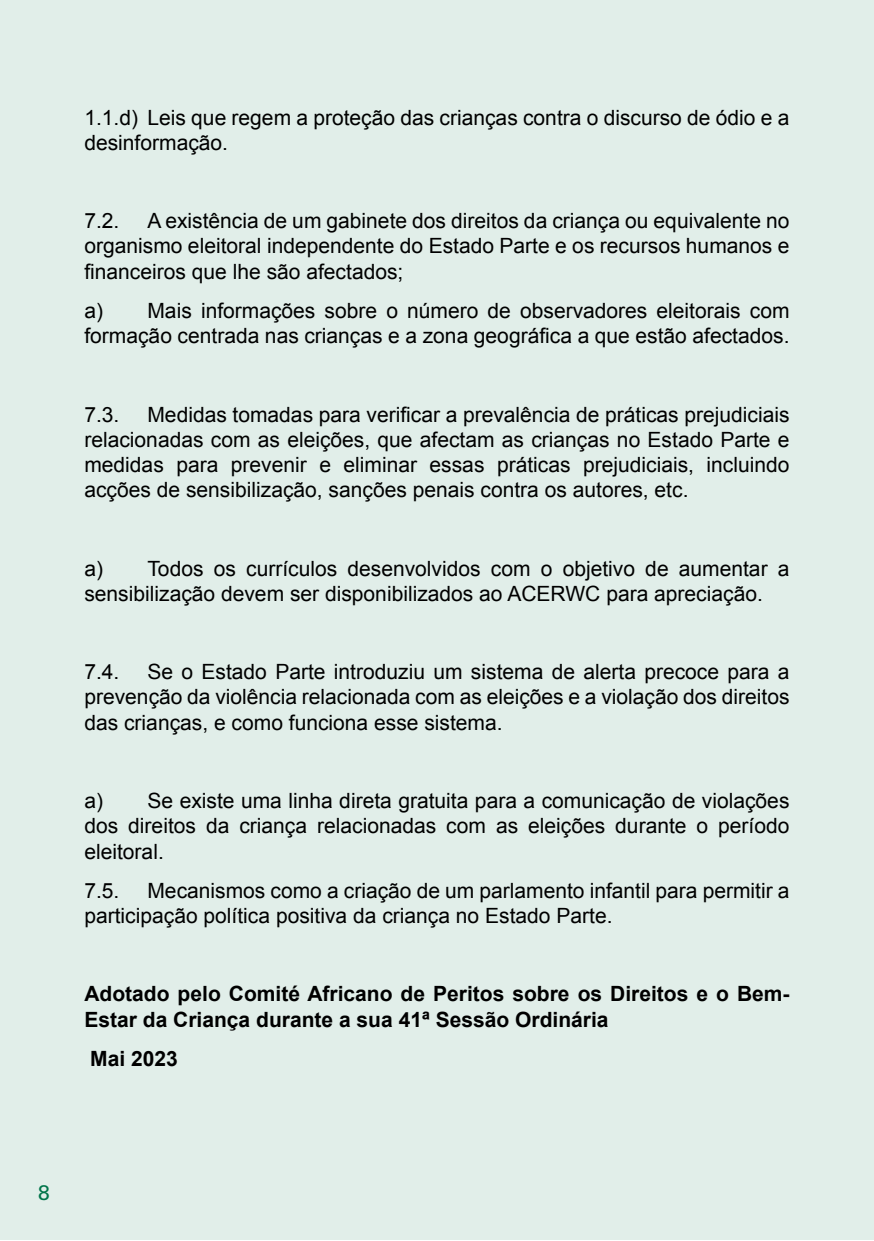
<style>
.page{position:relative;width:874px;height:1241px;background:#fff}
.page>*{position:absolute;margin:0;border:0;box-sizing:border-box;transform-origin:0 0}
.t1{font:21px/25.2px "Arial";color:#000}
.t2{font:700 21px/25.2px "Arial";color:#000}
.t3{font:21px "Univers";color:#00754a}
</style>
<div class="page">
<div style="left:0;top:0;width:872px;height:1239px;background:#e1eee9"></div>
<p class="t1" style="left:84px;top:105px;width:706px">1.1.d) Leis que regem a proteção das crianças contra o discurso de ódio e a desinformação.</p>
<p class="t1" style="left:84px;top:208px;width:706px;text-align:justify;text-indent:63px">A existência de um gabinete dos direitos da criança ou equivalente no organismo eleitoral independente do Estado Parte e os recursos humanos e financeiros que lhe são afectados;</p>
<p class="t1" style="left:84px;top:298px;width:706px">a) Mais informações sobre o número de observadores eleitorais com formação centrada nas crianças e a zona geográfica a que estão afectados.</p>
<p class="t1" style="left:84px;top:208px;width:37px">7.2.</p>
<p class="t1" style="left:84px;top:401px;width:706px;text-align:justify;text-indent:63px">Medidas tomadas para verificar a prevalência de práticas prejudiciais relacionadas com as eleições, que afectam as crianças no Estado Parte e medidas para prevenir e eliminar essas práticas prejudiciais, incluindo acções de sensibilização, sanções penais contra os autores, etc.</p>
<p class="t1" style="left:84px;top:401px;width:37px">7.3.</p>
<p class="t1" style="left:84px;top:555px;width:706px">a) Todos os currículos desenvolvidos com o objetivo de aumentar a sensibilização devem ser disponibilizados ao ACERWC para apreciação.</p>
<p class="t1" style="left:84px;top:659px;width:706px;text-align:justify;text-indent:63px">Se o Estado Parte introduziu um sistema de alerta precoce para a prevenção da violência relacionada com as eleições e a violação dos direitos das crianças, e como funciona esse sistema.</p>
<p class="t1" style="left:84px;top:659px;width:37px">7.4.</p>
<p class="t1" style="left:84px;top:788px;width:706px;text-align:justify">a) Se existe uma linha direta gratuita para a comunicação de violações dos direitos da criança relacionadas com as eleições durante o período eleitoral.</p>
<p class="t1" style="left:84px;top:877px;width:37px">7.5.</p>
<p class="t1" style="left:84px;top:877px;width:706px;text-indent:63px">Mecanismos como a criação de um parlamento infantil para permitir a participação política positiva da criança no Estado Parte.</p>
<p class="t2" style="left:84px;top:982px;width:706px">Adotado pelo Comité Africano de Peritos sobre os Direitos e o Bem-<br>Estar da Criança durante a sua 41ª Sessão Ordinária</p>
<p class="t2" style="left:90px;top:1046px;width:89px">Mai 2023</p>
<p class="t3" style="left:38px;top:1179px;width:13px">8</p>
</div>
